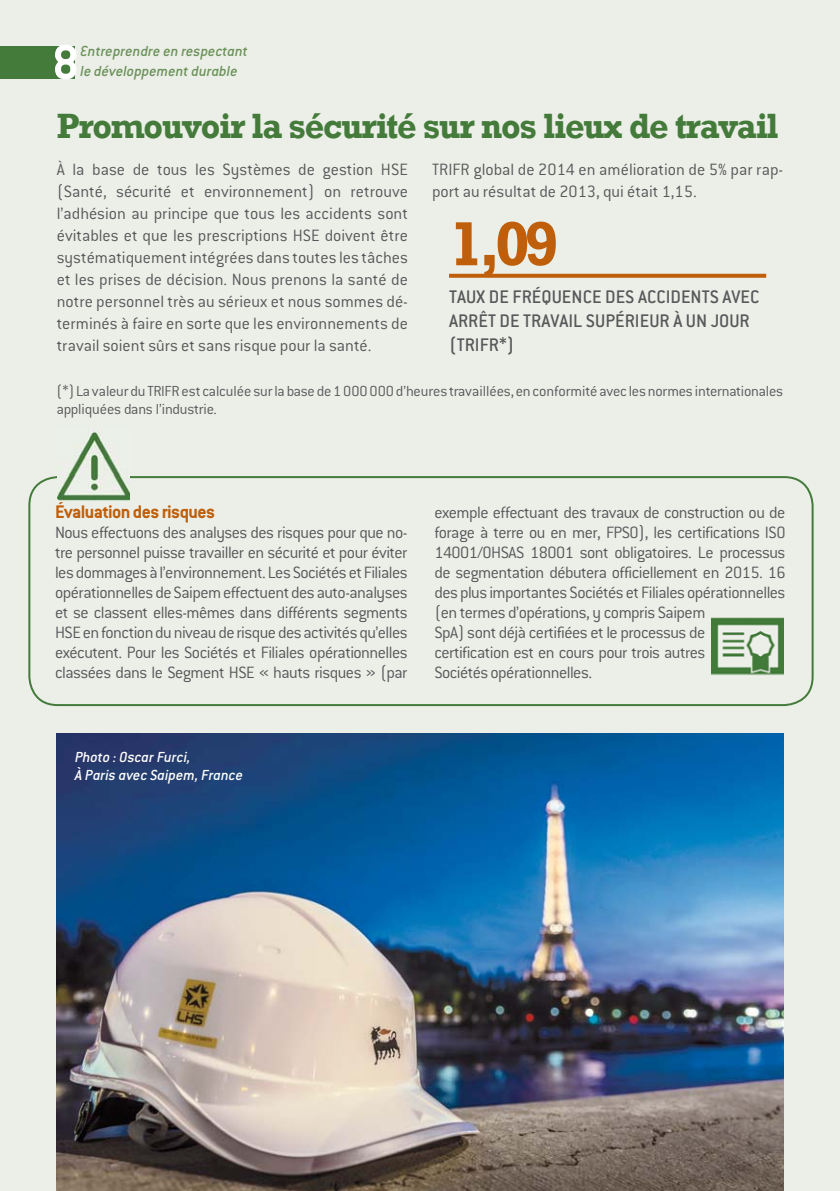
<style>
.page{position:relative;width:840px;height:1191px;background:#fff}
.page>*{position:absolute;margin:0;border:0;box-sizing:border-box;transform-origin:0 0}
.t1{font:700 63.2px "Rockwell";color:#bf5f0b}
.t2{font:700 53px "Conduit ITC Std";color:#fff}
.t3{font:700 36px "Rockwell";letter-spacing:-.035em;color:#447b3b;scale:.95 1}
.t4{font:500 20px/24px "Conduit ITC Std";color:#58585a}
.t5{font:700 20px "Conduit ITC Std";letter-spacing:-.03em;color:#bf5f0b}
.t6{font:300 18px/20px "Conduit ITC Std";letter-spacing:-.03em;color:#58585a;text-align:justify}
.t7{font:300 18px/22px "Conduit ITC Std";color:#58585a}
.t8{font:300 16px/18px "Conduit ITC";letter-spacing:-.015em;color:#58585a}
.t9{font:italic 500 16px/20px "Conduit ITC Std";color:#6b915a}
.t10{font:italic 500 16px/18px "Conduit ITC Std";color:#fff}
</style>
<div class="page">
<div style="left:0;top:0;width:839px;height:1190px;background:#ecefe8"></div>
<div style="left:0;top:46px;width:75px;height:33px;background:#447b3b"></div>
<svg style="left:449px;top:274px;width:316px;height:4px"></svg>
<div style="left:28px;top:476px;width:785px;height:230px;border:2px solid #447b3b;border-radius:28px"></div>
<img style="left:58px;top:430px;width:72px;height:72px">
<img style="left:711px;top:617px;width:71px;height:59px">
<img style="left:57px;top:733px;width:725px;height:457px">
<h2 class="t2" style="left:52px;top:45px;width:28px">8</h2>
<p class="t9" style="left:80px;top:43px;width:169px">Entreprendre en respectant le développement durable</p>
<h3 class="t3" style="left:57px;top:104px;width:761px">Promouvoir la sécurité sur nos lieux de travail</h3>
<p class="t6" style="left:57px;top:161px;width:352px;line-height:22px">À la base de tous les Systèmes de gestion HSE (Santé, sécurité et environnement) on retrouve l’adhésion au principe que tous les accidents sont évitables et que les prescriptions HSE doivent être systématiquement intégrées dans toutes les tâches et les prises de décision. Nous prenons la santé de notre personnel très au sérieux et nous sommes dé&shy;terminés à faire en sorte que les environnements de travail soient sûrs et sans risque pour la santé.</p>
<p class="t7" style="left:432px;top:161px;width:352px">TRIFR global de 2014 en amélioration de 5% par rap&shy;port au résultat de 2013, qui était 1,15.</p>
<h1 class="t1" style="left:449px;top:205px;width:111px">1,09</h1>
<p class="t4" style="left:449px;top:287px;width:312px">TAUX DE FRÉQUENCE DES ACCIDENTS AVEC<br>ARRÊT DE TRAVAIL SUPÉRIEUR À UN JOUR (TRIFR*)</p>
<p class="t8" style="left:57px;top:383px;width:727px">(*) La valeur du TRIFR est calculée sur la base de 1 000 000 d’heures travaillées, en conformité avec les normes internationales appliquées dans l’industrie.</p>
<p class="t5" style="left:55px;top:505px;width:161px">Évaluation des risques</p>
<p class="t6" style="left:55px;top:524px;width:354px">Nous effectuons des analyses des risques pour que no&shy;tre personnel puisse travailler en sécurité et pour éviter les dommages à l’environnement. Les Sociétés et Filiales opérationnelles de Saipem effectuent des auto-analyses et se classent elles-mêmes dans différents segments HSE en fonction du niveau de risque des activités qu’elles exécutent. Pour les Sociétés et Filiales opérationnelles classées dans le Segment HSE « hauts risques » (par</p>
<p class="t6" style="left:434px;top:504px;width:352px;text-align:left">exemple effectuant des travaux de construction ou de forage à terre ou en mer, FPSO), les certifications ISO 14001/OHSAS 18001 sont obligatoires. Le processus de segmentation débutera officiellement en 2015. 16 des plus importantes Sociétés et Filiales opérationnelles (en termes d’opérations, y compris Saipem<br>SpA) sont déjà certifiées et le processus de<br>certification est en cours pour trois autres<br>Sociétés opérationnelles.</p>
<p class="t10" style="left:75px;top:750px;width:169px">Photo : Oscar Furci,<br>À Paris avec Saipem, France</p>
</div>
